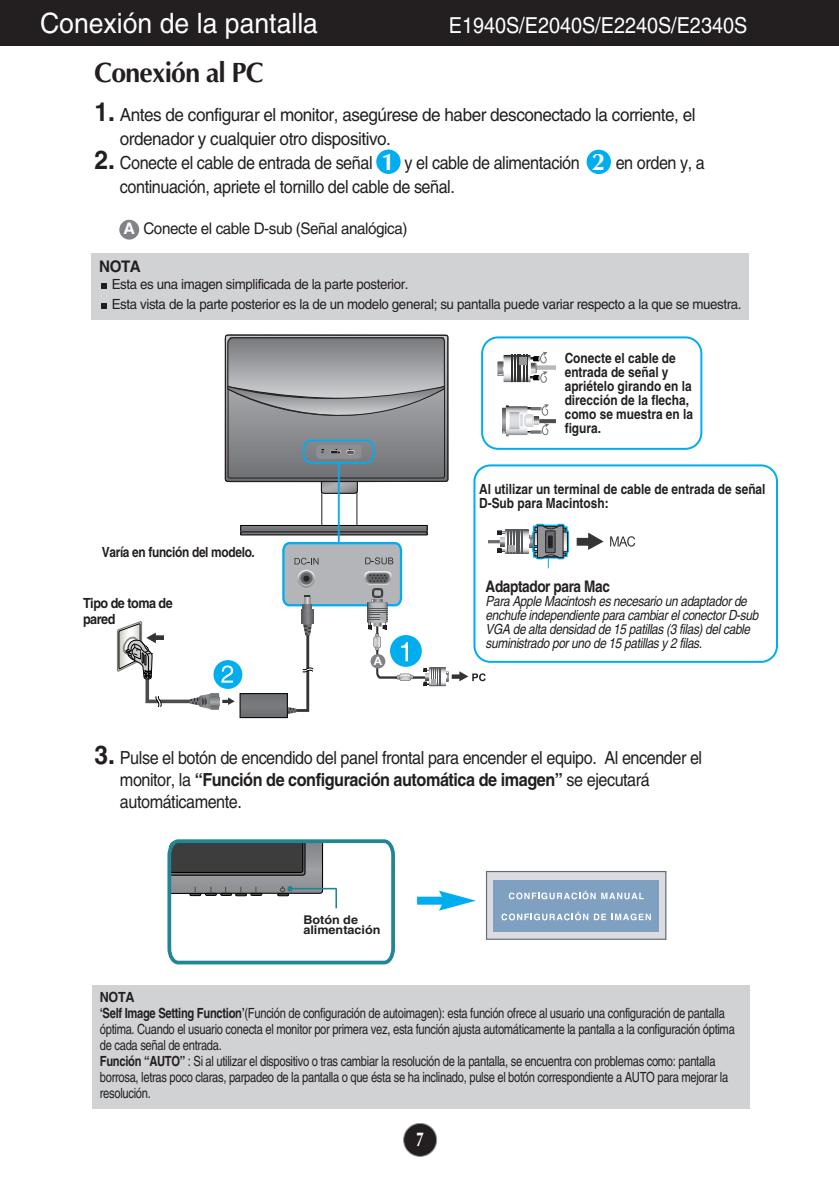
<style>
.page{position:relative;width:839px;height:1189px;background:#fff}
.page>*{position:absolute;margin:0;border:0;box-sizing:border-box;transform-origin:0 0}
.t1{font:28px "Helvetica";color:#fff;scale:.95 1}
.t2{font:700 28px "Optima";letter-spacing:-.03em;color:#231f20;scale:.95 1}
.t3{font:700 24px "Optima";color:#fff}
.t4{font:22px "Helvetica";color:#fff;scale:.9 1}
.t5{font:700 20px "Optima";color:#fff;scale:.7 1}
.t6{font:18px/22px "Helvetica";letter-spacing:-.03em;color:#231f20;scale:.9 1}
.t7{font:18px/24px "Helvetica";letter-spacing:-.03em;color:#231f20;scale:.95 1}
.t8{font:16px "Helvetica";letter-spacing:-.03em;color:#231f20;scale:.95 1}
.t9{font:700 16px "Helvetica";letter-spacing:-.03em;color:#231f20;scale:.85 1}
.t10{font:700 16px "Helvetica";letter-spacing:-.03em;color:#231f20;scale:.95 1}
.t11{font:14px/16px "Helvetica";letter-spacing:-.03em;color:#231f20;scale:.8 1}
.t12{font:italic 14px/14px "Helvetica";letter-spacing:-.03em;color:#231f20;scale:.85 1}
.t13{font:700 14px/14px "Helvetica";color:#231f20;scale:.85 1}
.t14{font:14px/19.6px "Helvetica";letter-spacing:-.03em;color:#231f20;scale:.95 1}
.t15{font:700 14px "Helvetica";letter-spacing:-.03em;color:#231f20;scale:.85 1}
.t16{font:700 14px/16px "Helvetica";letter-spacing:-.04em;color:#231f20;scale:.9 1}
.t17{font:700 12px/10px "Helvetica";color:#231f20;scale:1.05 1}
.t18{font:700 11.6px "Arial";color:#fff}
.s1{font-weight:700;font-size:26px}
.s2{font-weight:700;color:#fff}
.s3{font-weight:700}
</style>
<div class="page">
<div style="left:417px;top:896px;width:29px;height:8px;background:#00aeef"></div>
<svg style="left:439px;top:890px;width:37px;height:20px"></svg>
<svg style="left:167px;top:839px;width:228px;height:126px"></svg>
<hr style="left:335px;top:888px;width:2px;height:20px;background:#218596">
<div style="left:240px;top:693px;width:47px;height:24px;background:#6e6f72"></div>
<div style="left:240px;top:693px;width:48px;height:25px;border:1px solid #000"></div>
<div style="left:403px;top:1123px;width:33px;height:33px;background:#231f20;border-radius:50%"></div>
<div style="left:403px;top:1123px;width:34px;height:34px;border:2px solid #939598;border-radius:50%"></div>
<div style="left:119px;top:220px;width:20px;height:20px;background:#808285;border-radius:50%"></div>
<svg style="left:702px;top:464px;width:76px;height:199px"></svg>
<div style="left:376px;top:150px;width:24px;height:24px;background:#00aeef;border-radius:50%"></div>
<div style="left:586px;top:150px;width:25px;height:24px;background:#00aeef;border-radius:50%"></div>
<div style="left:92px;top:985px;width:658px;height:124px;background:#d1d2d4"></div>
<div style="left:91px;top:253px;width:658px;height:67px;background:#d1d2d4"></div>
<svg style="left:101px;top:303px;width:6px;height:6px"></svg>
<svg style="left:101px;top:283px;width:6px;height:6px"></svg>
<div style="left:0;top:0;width:839px;height:45px;background:#231f20"></div>
<svg style="left:117px;top:334px;width:585px;height:380px"></svg>
<div style="left:486px;top:871px;width:180px;height:68px;background:#dadce2"></div>
<div style="left:486px;top:871px;width:180px;height:69px;border:1px solid #656c70"></div>
<div style="left:493px;top:880px;width:166px;height:51px;background:#7fa0c1"></div>
<svg style="left:509px;top:890px;width:86px;height:9px"></svg>
<svg style="left:601px;top:892px;width:43px;height:7px"></svg>
<svg style="left:501px;top:911px;width:87px;height:9px"></svg>
<svg style="left:594px;top:913px;width:57px;height:7px"></svg>
<h1 class="t1" style="left:40px;top:13px;width:294px">Conexión de la pantalla</h1>
<h3 class="t4" style="left:449px;top:17px;width:333px">E1940S/E2040S/E2240S/E2340S</h3>
<h1 class="t2" style="left:94px;top:61px;width:180px">Conexión al PC</h1>
<p class="t7" style="left:120px;top:104px;width:607px;text-indent:-26px"><span class="s1">1.</span> Antes de configurar el monitor, asegúrese de haber desconectado la corriente, el ordenador y cualquier otro dispositivo.</p>
<p class="t6" style="left:94px;top:153px;width:310px"><span class="s1">2.</span> Conecte el cable de entrada de señal</p>
<p class="t6" style="left:404px;top:153px;width:196px">y el cable de alimentación</p>
<p class="t6" style="left:615px;top:153px;width:101px">en orden y, a</p>
<p class="t6" style="left:120px;top:177px;width:374px">continuación, apriete el tornillo del cable de señal.</p>
<h2 class="t3" style="left:381px;top:151px;width:15px">1</h2>
<h2 class="t3" style="left:592px;top:151px;width:15px">2</h2>
<p class="t8" style="left:123px;top:222px;width:300px"><span class="s2">A</span> Conecte el cable D-sub (Señal analógica)</p>
<p class="t10" style="left:99px;top:261px;width:45px">NOTA</p>
<p class="t14" style="left:112px;top:276px;width:664px">Esta es una imagen simplificada de la parte posterior.<br>Esta vista de la parte posterior es la de un modelo general; su pantalla puede variar respecto a la que se muestra.</p>
<p class="t13" style="left:564px;top:352px;width:152px">Conecte el cable de entrada de señal y apriételo girando en la dirección de la flecha, como se muestra en la figura.</p>
<p class="t15" style="left:102px;top:547px;width:182px">Varía en función del modelo.</p>
<p class="t16" style="left:83px;top:596px;width:101px">Tipo de toma de pared</p>
<p class="t18" style="left:374px;top:657px;width:10px">A</p>
<p class="t13" style="left:479px;top:483px;width:338px">Al utilizar un terminal de cable de entrada de señal<br>D-Sub para Macintosh:</p>
<p class="t9" style="left:485px;top:580px;width:148px">Adaptador para Mac</p>
<p class="t12" style="left:485px;top:596px;width:322px">Para Apple Macintosh es necesario un adaptador de enchufe independiente para cambiar el conector D-sub VGA de alta densidad de 15 patillas (3 filas) del cable suministrado por uno de 15 patillas y 2 filas.</p>
<p class="t6" style="left:120px;top:748px;width:648px;text-indent:-26px"><span class="s1">3.</span> Pulse el botón de encendido del panel frontal para encender el equipo. Al encender el monitor, la <span class="s3">“Función de configuración automática de imagen”</span> se ejecutará automáticamente.</p>
<p class="t17" style="left:303px;top:916px;width:75px">Botón de alimentación</p>
<p class="t11" style="left:100px;top:991px;width:795px"><span class="s3">NOTA<br>‘Self Image Setting Function’</span>(Función de configuración de autoimagen): esta función ofrece al usuario una configuración de pantalla óptima. Cuando el usuario conecta el monitor por primera vez, esta función ajusta automáticamente la pantalla a la configuración óptima de cada señal de entrada.<br><span class="s3">Función “AUTO”</span> : Si al utilizar el dispositivo o tras cambiar la resolución de la pantalla, se encuentra con problemas como: pantalla borrosa, letras poco claras, parpadeo de la pantalla o que ésta se ha inclinado, pulse el botón correspondiente a AUTO para mejorar la resolución.</p>
<h3 class="t5" style="left:416px;top:1131px;width:13px">7</h3>
</div>
